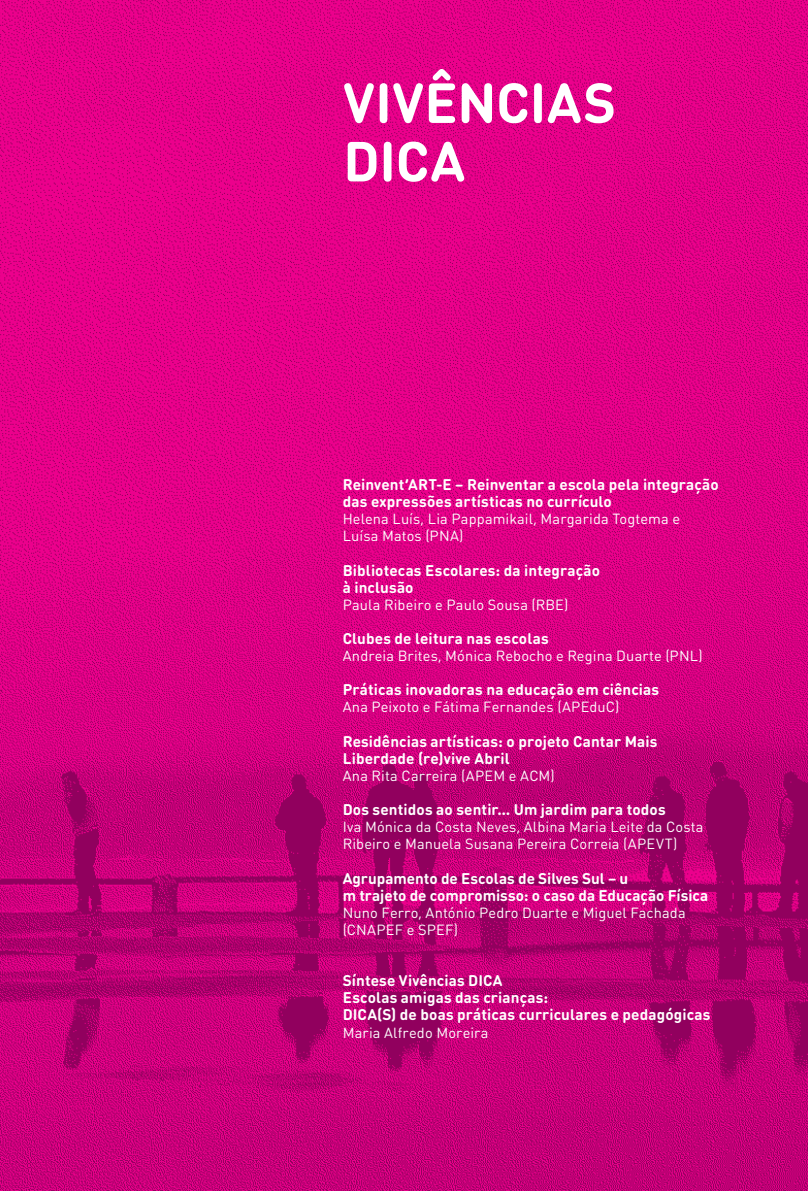
<style>
.page{position:relative;width:808px;height:1191px;background:#fff}
.page>*{position:absolute;margin:0;border:0;box-sizing:border-box;transform-origin:0 0}
.t1{font:700 55.5px/58.5px "DIN Round Pro";color:#fff}
.t2{font:700 15.3px/17.1px "DIN Round Pro";letter-spacing:.01em;color:#fff}
.t3{font:14.55px/17.1px "DIN Round Pro";letter-spacing:.01em;color:#fff}
</style>
<div class="page">
<img style="left:0;top:0;width:808px;height:1191px">
<h1 class="t1" style="left:343px;top:71px;width:275px">VIVÊNCIAS<br>DICA</h1>
<p class="t2" style="left:343px;top:475px;width:377px">Reinvent’ART-E – Reinventar a escola pela integração das expressões artísticas no currículo</p>
<p class="t3" style="left:343px;top:510px;width:339px">Helena Luís, Lia Pappamikail, Margarida Togtema e<br>Luísa Matos (PNA)</p>
<p class="t2" style="left:343px;top:561px;width:259px">Bibliotecas Escolares: da integração à inclusão</p>
<p class="t3" style="left:343px;top:595px;width:227px">Paula Ribeiro e Paulo Sousa (RBE)</p>
<p class="t2" style="left:343px;top:629px;width:207px">Clubes de leitura nas escolas</p>
<p class="t3" style="left:343px;top:647px;width:361px">Andreia Brites, Mónica Rebocho e Regina Duarte (PNL)</p>
<p class="t2" style="left:343px;top:680px;width:318px">Práticas inovadoras na educação em ciências</p>
<p class="t3" style="left:343px;top:698px;width:278px">Ana Peixoto e Fátima Fernandes (APEduC)</p>
<p class="t2" style="left:343px;top:732px;width:316px">Residências artísticas: o projeto Cantar Mais<br>Liberdade (re)vive Abril</p>
<p class="t3" style="left:343px;top:766px;width:213px">Ana Rita Carreira (APEM e ACM)</p>
<p class="t2" style="left:343px;top:800px;width:324px">Dos sentidos ao sentir… Um jardim para todos</p>
<p class="t3" style="left:343px;top:818px;width:362px">Iva Mónica da Costa Neves, Albina Maria Leite da Costa<br>Ribeiro e Manuela Susana Pereira Correia (APEVT)</p>
<p class="t2" style="left:343px;top:869px;width:367px">Agrupamento de Escolas de Silves Sul – u<br>m trajeto de compromisso: o caso da Educação Física</p>
<p class="t3" style="left:343px;top:903px;width:344px">Nuno Ferro, António Pedro Duarte e Miguel Fachada (CNAPEF e SPEF)</p>
<p class="t2" style="left:343px;top:971px;width:369px">Síntese Vivências DICA<br>Escolas amigas das crianças:<br>DICA(S) de boas práticas curriculares e pedagógicas</p>
<p class="t3" style="left:343px;top:1023px;width:147px">Maria Alfredo Moreira</p>
</div>
